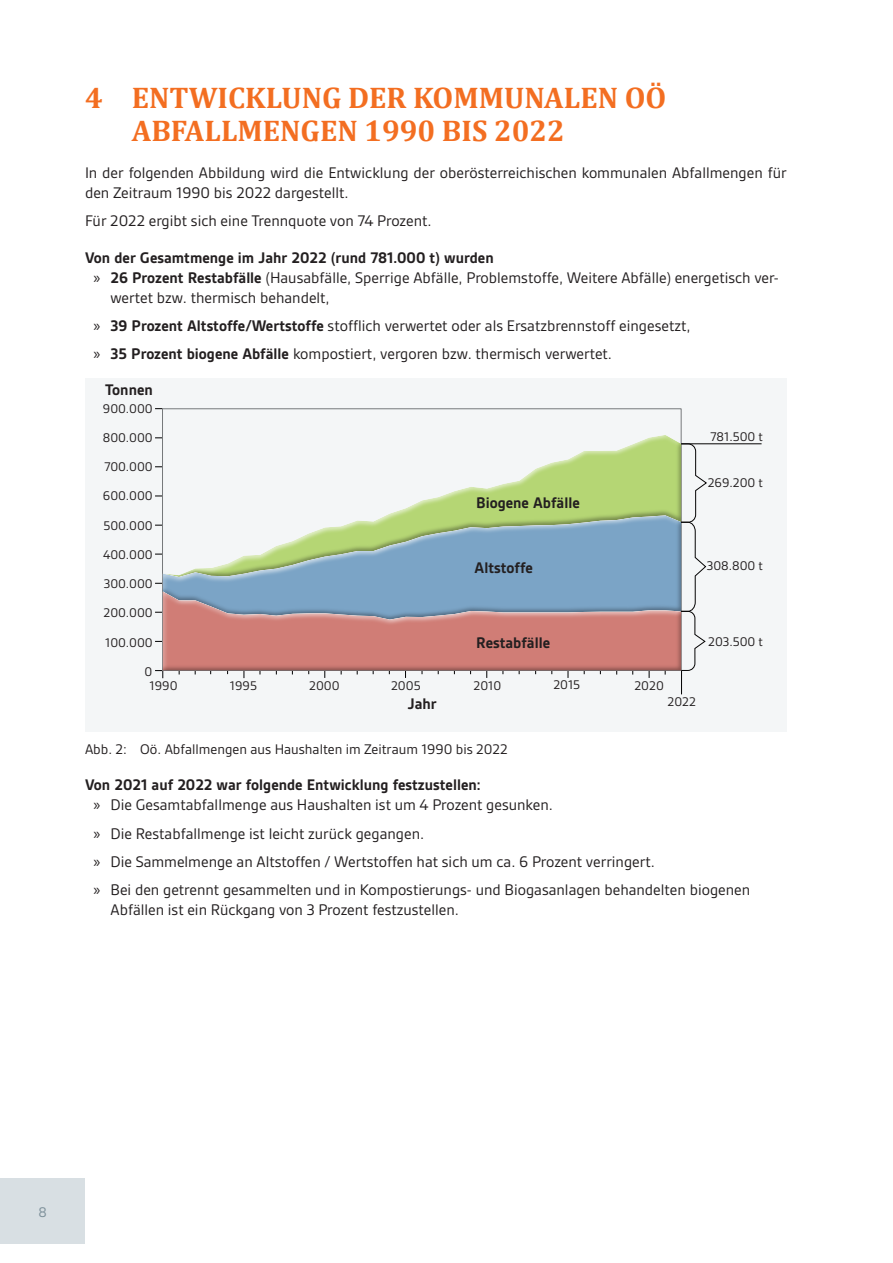
<style>
.page{position:relative;width:893px;height:1263px;background:#fff}
.page>*{position:absolute;margin:0;border:0;box-sizing:border-box;transform-origin:0 0}
.t1{font:700 30px/33px "Cambria";color:#f36e21}
.t2{font:16.5px/28.3px "Gesta";color:#231f20}
.t3{font:700 16.5px "Gesta";color:#231f20}
.t4{font:15px "Gesta";color:#231f20}
.t5{font:15px "Gesta";color:#7d909a}
.t6{font:13.5px/29.2px "Gesta";color:#231f20}
.s1{font-family:"Myriad Pro"}
.s2{font-weight:700}
</style>
<div class="page">
<div style="left:0;top:1179px;width:85px;height:65px;background:#d8dfe3"></div>
<div style="left:85px;top:379px;width:702px;height:353px;background:#f4f6f7"></div>
<hr style="left:681px;top:443px;width:81px;height:1px;background:#040303">
<svg style="left:155px;top:438px;width:552px;height:256px"></svg>
<h1 class="t1" style="left:132px;top:81px;width:536px;text-indent:-47px">4 ENTWICKLUNG DER KOMMUNALEN OÖ<br>ABFALLMENGEN 1990 BIS 2022</h1>
<p class="t2" style="left:85px;top:163px;width:703px;line-height:19.8px">In der folgenden Abbildung wird die Entwicklung der oberösterreichischen kommunalen Abfallmengen für den Zeitraum 1990 bis 2022 dargestellt.</p>
<p class="t2" style="left:85px;top:207px;width:348px">Für 2022 ergibt sich eine Trennquote von 74 Prozent.</p>
<p class="t3" style="left:85px;top:248px;width:410px">Von der Gesamtmenge im Jahr 2022 (rund 781.000 t) wurden</p>
<p class="t2" style="left:94px;top:263px;width:687px"><span class="s1">»</span> <span class="s2">26 Prozent Restabfälle</span> (Hausabfälle, Sperrige Abfälle, Problemstoffe, Weitere Abfälle) energetisch ver-</p>
<p class="t2" style="left:111px;top:283px;width:221px">wertet bzw. thermisch behandelt,</p>
<p class="t2" style="left:94px;top:311px;width:598px"><span class="s1">»</span> <span class="s2">39 Prozent Altstoffe/Wertstoffe</span> stofflich verwertet oder als Ersatzbrennstoff eingesetzt, <span class="s1">»</span> <span class="s2">35 Prozent biogene Abfälle</span> kompostiert, vergoren bzw. thermisch verwertet.</p>
<p class="t3" style="left:105px;top:381px;width:49px">Tonnen</p>
<p class="t6" style="left:103px;top:394px;width:51px">900.000<br>800.000</p>
<p class="t6" style="left:104px;top:452px;width:50px">700.000</p>
<p class="t6" style="left:103px;top:481px;width:51px">600.000</p>
<p class="t6" style="left:103px;top:511px;width:51px">500.000</p>
<p class="t6" style="left:103px;top:540px;width:51px">400.000</p>
<p class="t6" style="left:104px;top:568px;width:50px">300.000</p>
<p class="t6" style="left:104px;top:598px;width:51px">200.000</p>
<p class="t6" style="left:105px;top:627px;width:49px;text-align:right">100.000<br>0</p>
<p class="t3" style="left:476px;top:493px;width:105px">Biogene Abfälle</p>
<p class="t3" style="left:475px;top:559px;width:60px">Altstoffe</p>
<p class="t3" style="left:476px;top:633px;width:76px">Restabfälle</p>
<p class="t6" style="left:150px;top:671px;width:29px">1990</p>
<p class="t6" style="left:230px;top:671px;width:28px">1995</p>
<p class="t6" style="left:309px;top:671px;width:32px">2000</p>
<p class="t6" style="left:391px;top:671px;width:31px">2005</p>
<p class="t6" style="left:474px;top:671px;width:29px">2010</p>
<p class="t6" style="left:553px;top:670px;width:28px">2015</p>
<p class="t6" style="left:634px;top:671px;width:31px">2020</p>
<p class="t3" style="left:408px;top:694px;width:30px">Jahr</p>
<p class="t6" style="left:667px;top:687px;width:30px">2022</p>
<p class="t6" style="left:711px;top:422px;width:54px">781.500 t</p>
<p class="t6" style="left:708px;top:468px;width:57px">269.200 t</p>
<p class="t6" style="left:707px;top:551px;width:57px">308.800 t</p>
<p class="t6" style="left:708px;top:627px;width:56px">203.500 t</p>
<p class="t4" style="left:85px;top:740px;width:424px">Abb. 2: Oö. Abfallmengen aus Haushalten im Zeitraum 1990 bis 2022</p>
<p class="t2" style="left:94px;top:775px;width:461px;line-height:19.8px;text-indent:-8px"><span class="s2">Von 2021 auf 2022 war folgende Entwicklung festzustellen:<br></span><span class="s1">»</span> Die Gesamtabfallmenge aus Haushalten ist um 4 Prozent gesunken.</p>
<p class="t2" style="left:94px;top:819px;width:658px"><span class="s1">»</span> Die Restabfallmenge ist leicht zurück gegangen.<br><span class="s1">»</span> Die Sammelmenge an Altstoffen / Wertstoffen hat sich um ca. 6 Prozent verringert.<br><span class="s1">»</span> Bei den getrennt gesammelten und in Kompostierungs- und Biogasanlagen behandelten biogenen</p>
<p class="t2" style="left:111px;top:895px;width:350px">Abfällen ist ein Rückgang von 3 Prozent festzustellen.</p>
<p class="t5" style="left:38px;top:1203px;width:10px">8</p>
</div>
